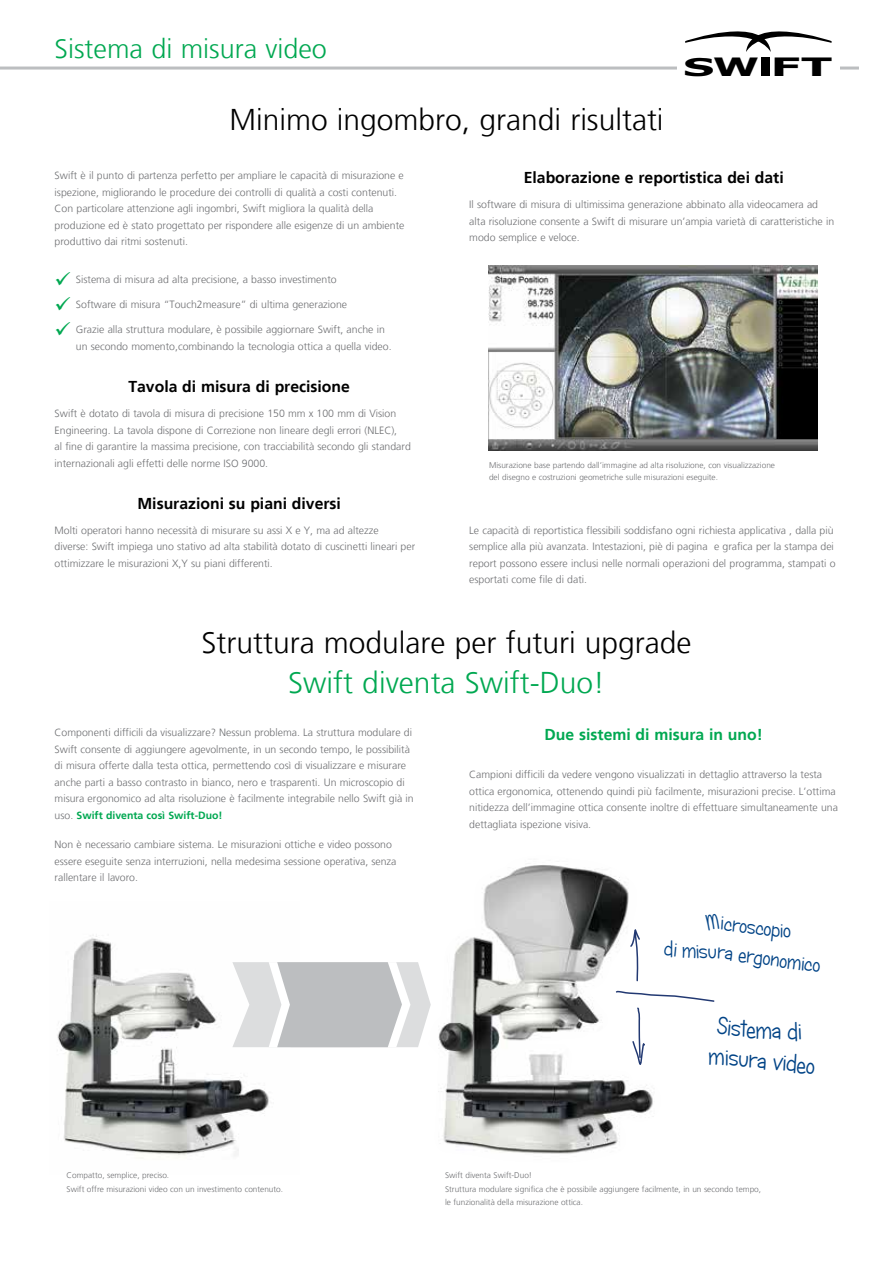
<style>
.page{position:relative;width:893px;height:1263px;background:#fff}
.page>*{position:absolute;margin:0;border:0;box-sizing:border-box;transform-origin:0 0}
.t1{font:300 30px "Frutiger LT";color:#000}
.t2{font:300 30px "Frutiger LT";color:#00a851}
.t3{font:300 27px "Frutiger LT";color:#00a851}
.t4{font:700 25.5px "Verdana";color:#000;scale:1.83 1}
.t5{font:24px "Candy Round BTN";color:#014386}
.t6{font:21px "Candy Round BTN";color:#014386}
.t7{font:700 15.75px "Frutiger LT";color:#000}
.t8{font:700 15.75px "Frutiger LT";color:#00a851}
.t9{font:300 10.5px/16.5px "Frutiger LT";color:#6d6e71}
.t10{font:300 8.25px/14.1px "Frutiger LT";color:#6d6e71}
.s1{font-size:24.6px}
.s2{font-size:25.35px}
.s3{font-family:"Arial";font-size:25.8px}
.s4{color:#00a851}
.s5{font-weight:700;color:#00a851}
</style>
<div class="page">
<img style="left:57px;top:936px;width:242px;height:220px">
<svg style="left:232px;top:962px;width:196px;height:85px"></svg>
<hr style="left:0;top:67px;width:859px;height:3px;background:#bcbec0">
<img style="left:489px;top:266px;width:328px;height:185px">
<img style="left:428px;top:865px;width:225px;height:289px">
<div style="left:678px;top:27px;width:162px;height:53px;background:#fff"></div>
<svg style="left:685px;top:31px;width:147px;height:21px"></svg>
<svg style="left:613px;top:913px;width:102px;height:156px"></svg>
<h2 class="t3" style="left:55px;top:33px;width:274px">Sistema di misura video</h2>
<h1 class="t1" style="left:229px;top:103px;width:436px">Minimo ingombro, grandi risultati</h1>
<h3 class="t4" style="left:683px;top:52px;width:83px"><span class="s1">S</span><span class="s2">W</span><span class="s3">I</span>FT</h3>
<p class="t9" style="left:55px;top:168px;width:351px">Swift è il punto di partenza perfetto per ampliare le capacità di misurazione e ispezione, migliorando le procedure dei controlli di qualità a costi contenuti.<br>Con particolare attenzione agli ingombri, Swift migliora la qualità della produzione ed è stato progettato per rispondere alle esigenze di un ambiente produttivo dai ritmi sostenuti.</p>
<p class="t9" style="left:55px;top:271px;width:284px"><span class="s4">✓</span> Sistema di misura ad alta precisione, a basso investimento</p>
<p class="t9" style="left:55px;top:296px;width:294px"><span class="s4">✓</span> Software di misura “Touch2measure” di ultima generazione</p>
<p class="t9" style="left:76px;top:322px;width:317px;text-indent:-21px"><span class="s4">✓</span> Grazie alla struttura modulare, è possibile aggiornare Swift, anche in un secondo momento,combinando la tecnologia ottica a quella video.</p>
<h3 class="t7" style="left:128px;top:377px;width:223px">Tavola di misura di precisione</h3>
<p class="t9" style="left:55px;top:405px;width:358px">Swift è dotato di tavola di misura di precisione 150 mm x 100 mm di Vision Engineering. La tavola dispone di Correzione non lineare degli errori (NLEC),<br>al fine di garantire la massima precisione, con tracciabilità secondo gli standard internazionali agli effetti delle norme ISO 9000.</p>
<h3 class="t7" style="left:137px;top:494px;width:205px">Misurazioni su piani diversi</h3>
<p class="t9" style="left:55px;top:522px;width:362px">Molti operatori hanno necessità di misurare su assi X e Y, ma ad altezze diverse: Swift impiega uno stativo ad alta stabilità dotato di cuscinetti lineari per ottimizzare le misurazioni X,Y su piani differenti.</p>
<h3 class="t7" style="left:524px;top:169px;width:261px">Elaborazione e reportistica dei dati</h3>
<p class="t9" style="left:469px;top:197px;width:366px">Il software di misura di ultimissima generazione abbinato alla videocamera ad alta risoluzione consente a Swift di misurare un’ampia varietà di caratteristiche in modo semplice e veloce.</p>
<p class="t10" style="left:489px;top:459px;width:288px;line-height:12px">Misurazione base partendo dall’immagine ad alta risoluzione, con visualizzazione del disegno e costruzioni geometriche sulle misurazioni eseguite.</p>
<p class="t9" style="left:469px;top:522px;width:368px">Le capacità di reportistica flessibili soddisfano ogni richiesta applicativa , dalla più semplice alla più avanzata. Intestazioni, piè di pagina e grafica per la stampa dei report possono essere inclusi nelle normali operazioni del programma, stampati o esportati come file di dati.</p>
<h1 class="t1" style="left:201px;top:626px;width:492px">Struttura modulare per futuri upgrade</h1>
<h1 class="t2" style="left:288px;top:666px;width:318px">Swift diventa Swift-Duo!</h1>
<p class="t9" style="left:55px;top:725px;width:361px">Componenti difficili da visualizzare? Nessun problema. La struttura modulare di Swift consente di aggiungere agevolmente, in un secondo tempo, le possibilità di misura offerte dalla testa ottica, permettendo così di visualizzare e misurare anche parti a basso contrasto in bianco, nero e trasparenti. Un microscopio di misura ergonomico ad alta risoluzione è facilmente integrabile nello Swift già in uso. <span class="s5">Swift diventa così Swift-Duo!</span></p>
<p class="t9" style="left:55px;top:836px;width:343px">Non è necessario cambiare sistema. Le misurazioni ottiche e video possono essere eseguite senza interruzioni, nella medesima sessione operativa, senza rallentare il lavoro.</p>
<h3 class="t8" style="left:545px;top:725px;width:220px">Due sistemi di misura in uno!</h3>
<p class="t9" style="left:469px;top:766px;width:370px">Campioni difficili da vedere vengono visualizzati in dettaglio attraverso la testa ottica ergonomica, ottenendo quindi più facilmente, misurazioni precise. L’ottima nitidezza dell’immagine ottica consente inoltre di effettuare simultaneamente una dettagliata ispezione visiva.</p>
<h3 class="t6" style="left:696px;top:938px;width:5px">i</h3>
<h3 class="t6" style="left:741px;top:941px;width:51px;rotate:9deg">ergono</h3>
<h3 class="t5" style="left:798px;top:1017px;width:5px">i</h3>
<h3 class="t5" style="left:775px;top:1047px;width:44px;rotate:6deg">video</h3>
<p class="t10" style="left:67px;top:1168px;width:218px">Compatto, semplice, preciso.<br>Swift offre misurazioni video con un investimento contenuto.</p>
<p class="t10" style="left:445px;top:1168px;width:318px">Swift diventa Swift-Duo!<br>Struttura modulare significa che è possibile aggiungere facilmente, in un secondo tempo,</p>
<p class="t10" style="left:445px;top:1195px;width:139px">le funzionalità della misurazione ottica.</p>
</div>
